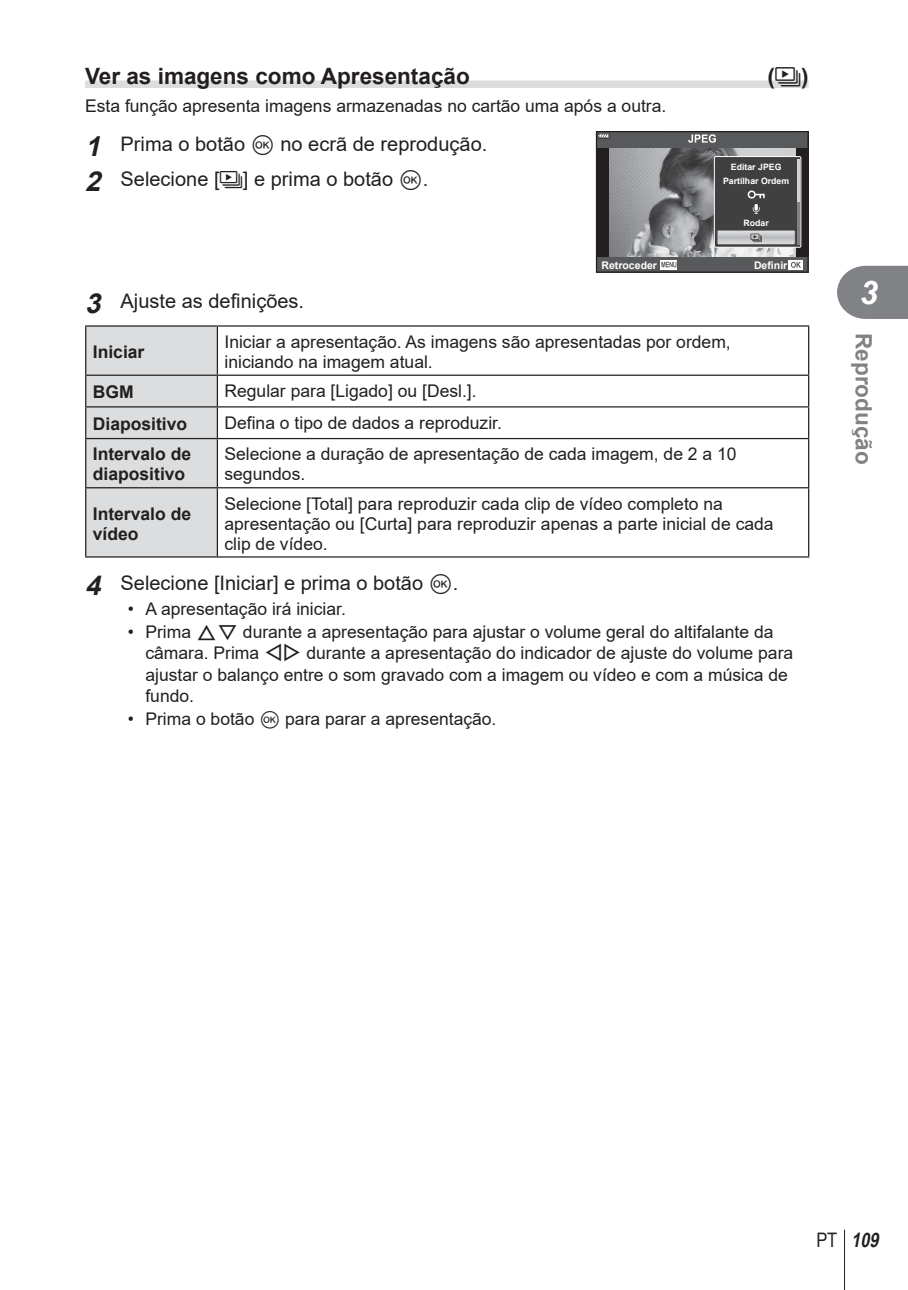
<style>
.page{position:relative;width:908px;height:1290px;background:#fff}
.page>*{position:absolute;margin:0;border:0;box-sizing:border-box;transform-origin:0 0}
.t1{font:italic 700 32.5px "Arial";color:#fff}
.t2{font:700 22.5px "Arial";color:#231f20}
.t3{font:700 22.5px "Arial";color:#808285}
.t4{font:20px/35.2px "Arial";color:#231f20}
.t5{font:italic 700 20px "Arial Narrow";color:#231f20}
.t6{font:17.5px/20px "Arial";color:#231f20}
.t7{font:700 17.5px/20px "Arial";color:#231f20}
.t8{font:700 10.5px "Arial";color:#fff}
.t9{font:700 8.75px/14.2px "Arial";color:#fff;text-align:center}
.s1{font-family:"olymp 17";font-weight:400}
.s2{font-weight:700;font-style:italic;font-size:27.5px}
.s3{font-family:"Olympus 7"}
.s4{font-family:"olymp 17"}
.s5{font-family:"olympus 15"}
.s6{font-weight:400;font-style:normal}
</style>
<div class="page">
<svg style="left:837px;top:266px;width:70px;height:53px;background:#8b8d8f"></svg>
<hr style="left:843px;top:1230px;width:1px;height:60px;background:#231f20">
<div style="left:85px;top:80px;width:723px;height:8px;background:#dcddde"></div>
<svg style="left:595px;top:131px;width:213px;height:142px;background:#6f6f71"></svg>
<div style="left:86px;top:327px;width:131px;height:229px;background:#dcddde"></div>
<hr style="left:85px;top:325px;width:132px;height:2px;background:#231f20">
<hr style="left:85px;top:327px;width:1px;height:48px;background:#231f20">
<hr style="left:217px;top:325px;width:591px;height:2px;background:#231f20">
<hr style="left:217px;top:327px;width:1px;height:48px;background:#231f20">
<hr style="left:807px;top:327px;width:1px;height:48px;background:#231f20">
<hr style="left:85px;top:375px;width:132px;height:1px;background:#231f20">
<hr style="left:85px;top:376px;width:1px;height:30px;background:#231f20">
<hr style="left:217px;top:375px;width:591px;height:1px;background:#231f20">
<hr style="left:217px;top:376px;width:1px;height:30px;background:#231f20">
<hr style="left:807px;top:376px;width:1px;height:30px;background:#231f20">
<hr style="left:85px;top:406px;width:132px;height:1px;background:#231f20">
<hr style="left:85px;top:407px;width:1px;height:31px;background:#231f20">
<hr style="left:217px;top:406px;width:591px;height:1px;background:#231f20">
<hr style="left:217px;top:407px;width:1px;height:31px;background:#231f20">
<hr style="left:807px;top:407px;width:1px;height:31px;background:#231f20">
<hr style="left:85px;top:438px;width:132px;height:1px;background:#231f20">
<hr style="left:85px;top:439px;width:1px;height:48px;background:#231f20">
<hr style="left:217px;top:438px;width:591px;height:1px;background:#231f20">
<hr style="left:217px;top:439px;width:1px;height:48px;background:#231f20">
<hr style="left:807px;top:439px;width:1px;height:48px;background:#231f20">
<hr style="left:85px;top:487px;width:132px;height:1px;background:#231f20">
<hr style="left:85px;top:488px;width:1px;height:68px;background:#231f20">
<hr style="left:217px;top:487px;width:591px;height:1px;background:#231f20">
<hr style="left:217px;top:488px;width:1px;height:68px;background:#231f20">
<hr style="left:807px;top:488px;width:1px;height:68px;background:#231f20">
<hr style="left:85px;top:556px;width:723px;height:1px;background:#231f20">
<p class="t2" style="left:85px;top:64px;width:386px">Ver as imagens como Apresentação</p>
<p class="t2" style="left:767px;top:64px;width:43px">(<span class="s1">L</span>)</p>
<p class="t6" style="left:85px;top:96px;width:582px">Esta função apresenta imagens armazenadas no cartão uma após a outra.</p>
<p class="t4" style="left:85px;top:126px;width:403px"><span class="s2">1</span> Prima o botão <span class="s3">Q</span> no ecrã de reprodução.<br><span class="s2">2</span> Selecione [<span class="s4">L</span>] e prima o botão <span class="s3">Q</span>.</p>
<p class="t9" style="left:722px;top:160px;width:68px">Editar JPEG<br>Partilhar Ordem</p>
<p class="t9" style="left:743px;top:216px;width:27px">Rodar</p>
<p class="t8" style="left:601px;top:259px;width:57px">Retroceder</p>
<p class="t8" style="left:753px;top:259px;width:35px">Definir</p>
<p class="t4" style="left:85px;top:284px;width:220px"><span class="s2">3</span> Ajuste as definições.</p>
<p class="t7" style="left:93px;top:342px;width:53px">Iniciar</p>
<p class="t6" style="left:224px;top:332px;width:507px">Iniciar a apresentação. As imagens são apresentadas por ordem, iniciando na imagem atual.</p>
<p class="t7" style="left:93px;top:382px;width:42px">BGM</p>
<p class="t6" style="left:224px;top:381px;width:253px">Regular para [Ligado] ou [Desl.].</p>
<p class="t7" style="left:93px;top:414px;width:96px">Diapositivo</p>
<p class="t6" style="left:224px;top:413px;width:279px">Defina o tipo de dados a reproduzir.</p>
<p class="t7" style="left:93px;top:444px;width:100px">Intervalo de diapositivo</p>
<p class="t6" style="left:224px;top:444px;width:513px">Selecione a duração de apresentação de cada imagem, de 2 a 10 segundos.</p>
<p class="t7" style="left:93px;top:503px;width:100px">Intervalo de vídeo</p>
<p class="t6" style="left:224px;top:493px;width:550px">Selecione [Total] para reproduzir cada clip de vídeo completo na apresentação ou [Curta] para reproduzir apenas a parte inicial de cada clip de vídeo.</p>
<p class="t4" style="left:85px;top:565px;width:374px"><span class="s2">4</span> Selecione [Iniciar] e prima o botão <span class="s3">Q</span>.</p>
<p class="t6" style="left:128px;top:599px;width:220px">• A apresentação irá iniciar.</p>
<p class="t6" style="left:145px;top:622px;width:649px;line-height:21px;text-indent:-18px">• Prima <span class="s5">FG</span> durante a apresentação para ajustar o volume geral do altifalante da câmara. Prima <span class="s5">HI</span> durante a apresentação do indicador de ajuste do volume para ajustar o balanço entre o som gravado com a imagem ou vídeo e com a música de fundo.</p>
<p class="t6" style="left:128px;top:708px;width:370px">• Prima o botão <span class="s3">Q</span> para parar a apresentação.</p>
<h1 class="t1" style="left:859px;top:275px;width:20px">3</h1>
<p class="t3" style="left:875px;top:333px;width:133px;rotate:90deg">Reprodução</p>
<p class="t5" style="left:816px;top:1228px;width:68px"><span class="s6">PT</span> 109</p>
</div>
